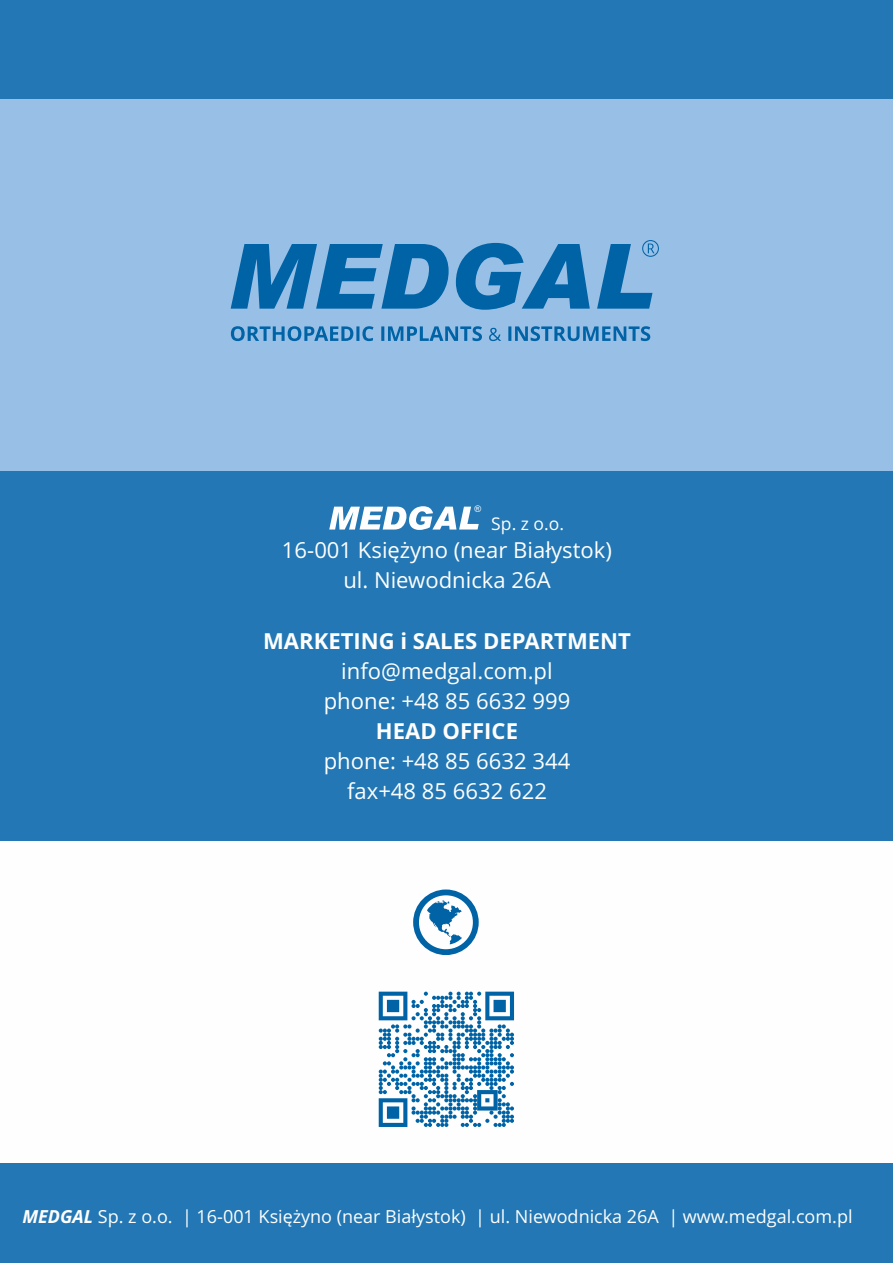
<style>
.page{position:relative;width:893px;height:1263px;background:#fff}
.page>*{position:absolute;margin:0;border:0;box-sizing:border-box;transform-origin:0 0}
.t1{font:22.05px/30px "Open Sans";color:#fefefe;text-align:center}
.t2{font:700 22.05px "Open Sans";color:#fefefe}
.t3{font:18px "Open Sans";color:#fefefe}
.t4{font:17.55px "Open Sans";color:#fefefe}
.t5{font:9.15px "Arial";color:#fefefe}
.s1{font-weight:700;font-style:italic}
</style>
<div class="page">
<div style="left:0;top:0;width:893px;height:99px;background:#2277b4"></div>
<div style="left:0;top:99px;width:893px;height:373px;background:#98c0e7"></div>
<div style="left:0;top:471px;width:893px;height:373px;background:#2277b4"></div>
<div style="left:0;top:841px;width:893px;height:373px;background:#fefefe"></div>
<div style="left:0;top:1163px;width:893px;height:100px;background:#2277b4"></div>
<svg style="left:231px;top:326px;width:419px;height:15px"></svg>
<svg style="left:231px;top:240px;width:428px;height:70px"></svg>
<svg style="left:379px;top:992px;width:135px;height:135px"></svg>
<svg style="left:413px;top:889px;width:66px;height:66px"></svg>
<svg style="left:419px;top:895px;width:54px;height:54px"></svg>
<svg style="left:329px;top:506px;width:150px;height:24px"></svg>
<p class="t5" style="left:474px;top:506px;width:8px">®</p>
<p class="t4" style="left:491px;top:516px;width:74px">Sp. z o.o.</p>
<p class="t1" style="left:282px;top:538px;width:332px">16-001 Księżyno (near Białystok) ul. Niewodnicka 26A</p>
<p class="t2" style="left:263px;top:632px;width:369px">MARKETING i SALES DEPARTMENT</p>
<p class="t1" style="left:324px;top:658px;width:248px">info@medgal.com.pl phone: +48 85 6632 999</p>
<p class="t2" style="left:376px;top:722px;width:144px">HEAD OFFICE</p>
<p class="t1" style="left:324px;top:748px;width:248px">phone: +48 85 6632 344 fax +48 85 6632 622</p>
<p class="t3" style="left:22px;top:1209px;width:832px"><span class="s1">MEDGAL</span> Sp. z o.o. | 16-001 Księżyno (near Białystok) | ul. Niewodnicka 26A | www.medgal.com.pl</p>
</div>
